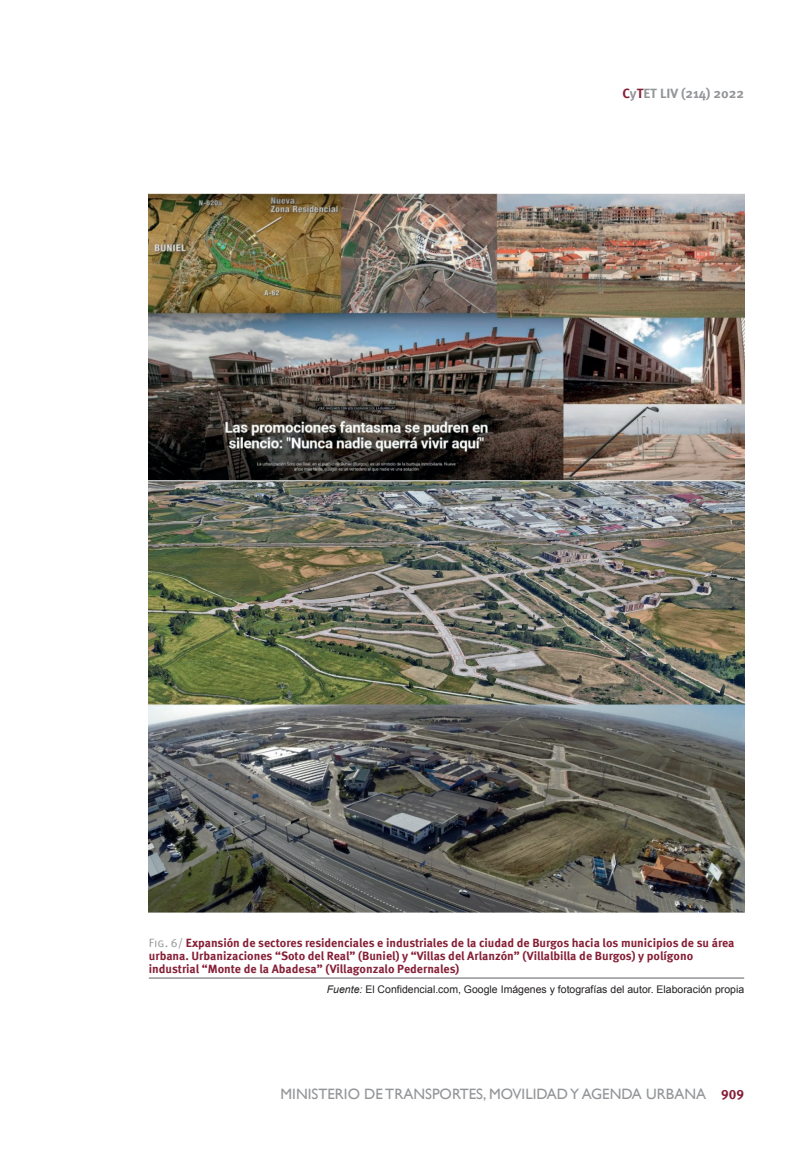
<style>
.page{position:relative;width:808px;height:1149px;background:#fff}
.page>*{position:absolute;margin:0;border:0;box-sizing:border-box;transform-origin:0 0}
.t1{font:15px "Gill Sans";color:#939598}
.t2{font:700 13.5px "Meta Pro";color:#939598}
.t3{font:700 12px/13.2px "Meta Pro";color:#851f36}
.t4{font:10.5px "Arial";color:#231f20}
.s1{color:#851f36}
.s2{font-weight:400;color:#939598}
.s3{font-style:italic}
.s4{font-family:"Meta Pro";font-weight:700;font-size:13.5px;color:#851f36}
</style>
<div class="page">
<hr style="left:149px;top:977px;width:595px;height:1px;background:#939598">
<img style="left:149px;top:194px;width:595px;height:718px">
<p class="t2" style="left:623px;top:83px;width:123px"><span class="s1">C</span>y<span class="s1">T</span>ET LIV (214) 2022</p>
<p class="t3" style="left:149px;top:934px;width:587px"><span class="s2">Fig. 6/</span> Expansión de sectores residenciales e industriales de la ciudad de Burgos hacia los municipios de su área urbana. Urbanizaciones “Soto del Real” (Buniel) y “Villas del Arlanzón” (Villalbilla de Burgos) y polígono industrial “Monte de la Abadesa” (Villagonzalo Pedernales)</p>
<p class="t4" style="left:327px;top:982px;width:419px"><span class="s3">Fuente:</span> El Confidencial.com, Google Imágenes y fotografías del autor. Elaboración propia</p>
<p class="t1" style="left:281px;top:1084px;width:465px">MINISTERIO DE TRANSPORTES, MOVILIDAD Y AGENDA URBANA <span class="s4">909</span></p>
</div>
